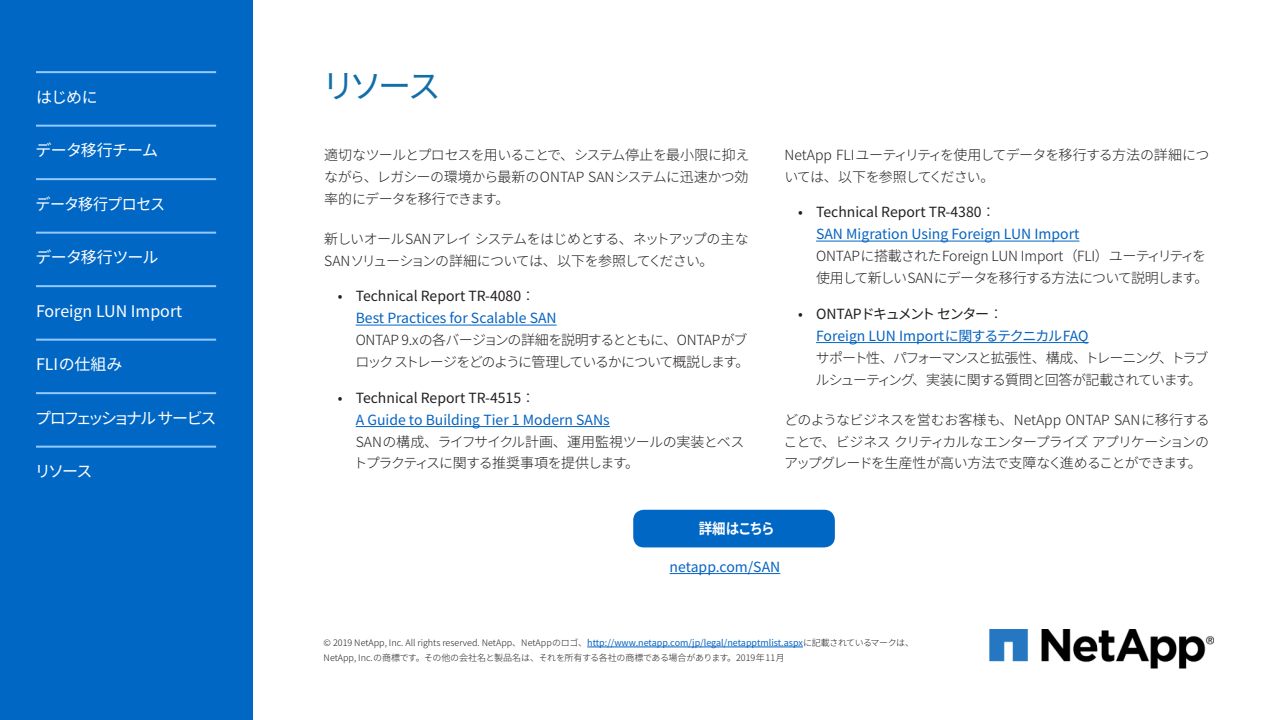
<style>
.page{position:relative;width:1281px;height:720px;background:#fff}
.page>*{position:absolute;margin:0;border:0;box-sizing:border-box;transform-origin:0 0}
.t1{font:33px "Noto Sans CJ Kjp";color:#126ea8}
.t2{font:16px "Noto Sans CJ Kjp";letter-spacing:-.04em;color:#fff}
.t3{font:16px "Noto Sans CJ Kjp";color:#fff}
.t4{font:16px "Noto Sans CJ Kjp";letter-spacing:-.155em;color:#fff}
.t5{font:16px "Noto Sans CJ Kjp";letter-spacing:-.04em;color:#fff;scale:.94 1}
.t6{font:700 15px "Noto Sans CJ Kjp";letter-spacing:-.085em;color:#fff;scale:.9 1}
.t7{font:300 14px/22px "Noto Sans CJ Kjp";letter-spacing:-.055em;color:#231f20}
.t8{font:14px/22px "Noto Sans CJ Kjp";color:#0563c1}
.t9{font:300 14px/22px "Noto Sans CJ Kjp";letter-spacing:-.035em;color:#231f20}
.t10{font:300 14px/22px "Noto Sans CJ Kjp";letter-spacing:-.075em;color:#231f20}
.t11{font:300 14px/22px "Noto Sans CJ Kjp";letter-spacing:-.085em;color:#231f20}
.t12{font:14px/22px "Noto Sans CJ Kjp";letter-spacing:-.03em;color:#0563c1}
.t13{font:300 9px/15px "Noto Sans CJ Kjp";color:#231f20}
.s1{color:#231f20}
.s2{font-weight:300;color:#231f20}
.s3{font-weight:400;color:#0563c1}
</style>
<div class="page">
<div style="left:0;top:0;width:252px;height:720px;background:#0067c5"></div>
<hr style="left:36px;top:71px;width:180px;height:2px;background:#92caff">
<hr style="left:36px;top:125px;width:180px;height:2px;background:#92caff">
<hr style="left:36px;top:178px;width:180px;height:2px;background:#92caff">
<hr style="left:36px;top:232px;width:180px;height:2px;background:#92caff">
<hr style="left:36px;top:285px;width:180px;height:2px;background:#92caff">
<hr style="left:36px;top:339px;width:180px;height:2px;background:#92caff">
<hr style="left:36px;top:392px;width:180px;height:2px;background:#92caff">
<hr style="left:36px;top:446px;width:180px;height:2px;background:#92caff">
<hr style="left:356px;top:325px;width:200px;height:1px;background:#0563c1">
<hr style="left:356px;top:426px;width:253px;height:1px;background:#0563c1">
<hr style="left:816px;top:241px;width:263px;height:1px;background:#0563c1">
<hr style="left:816px;top:342px;width:272px;height:1px;background:#0563c1">
<hr style="left:587px;top:647px;width:215px;height:1px;background:#0563c1">
<hr style="left:669px;top:573px;width:111px;height:1px;background:#0563c1">
<div style="left:633px;top:510px;width:201px;height:37px;background:#0067c5;border-radius:11px"></div>
<img style="left:984px;top:629px;width:230px;height:47px">
<p class="t2" style="left:36px;top:88px;width:63px">はじめに</p>
<p class="t2" style="left:36px;top:141px;width:124px">データ移行チーム</p>
<p class="t5" style="left:36px;top:195px;width:139px">データ移行プロセス</p>
<p class="t2" style="left:36px;top:248px;width:124px">データ移行ツール</p>
<p class="t3" style="left:36px;top:302px;width:148px">Foreign LUN Import</p>
<p class="t3" style="left:36px;top:355px;width:88px">FLIの仕組み</p>
<p class="t4" style="left:35px;top:409px;width:183px">プロフェッショナル サービス</p>
<p class="t2" style="left:35px;top:462px;width:59px">リソース</p>
<h1 class="t1" style="left:322px;top:68px;width:120px">リソース</h1>
<p class="t7" style="left:324px;top:144px;width:426px;text-align:justify">適切なツールとプロセスを用いることで、システム停止を最小限に抑えながら、レガシーの環境から最新のONTAP SANシステムに迅速かつ効率的にデータを移行できます。</p>
<p class="t7" style="left:324px;top:228px;width:426px">新しいオールSANアレイ システムをはじめとする、ネットアップの主な<br>SANソリューションの詳細については、以下を参照してください。</p>
<p class="t8" style="left:356px;top:285px;width:202px;text-indent:-18px"><span class="s1">• Technical Report TR-4080</span><span class="s2">：<br></span>Best Practices for Scalable SAN</p>
<p class="t10" style="left:355px;top:329px;width:395px">ONTAP 9.xの各バージョンの詳細を説明するとともに、ONTAPがブロック ストレージをどのように管理しているかについて概説します。</p>
<p class="t8" style="left:356px;top:387px;width:255px;text-indent:-18px"><span class="s1">• Technical Report TR-4515</span><span class="s2">：<br></span>A Guide to Building Tier 1 Modern SANs</p>
<p class="t7" style="left:353px;top:431px;width:392px">SANの構成、ライフサイクル計画、運用監視ツールの実装とベストプラクティスに関する推奨事項を提供します。</p>
<p class="t7" style="left:784px;top:144px;width:426px">NetApp FLIユーティリティを使用してデータを移行する方法の詳細については、以下を参照してください。</p>
<p class="t8" style="left:816px;top:201px;width:265px;text-indent:-18px"><span class="s1">• Technical Report TR-4380</span><span class="s2">：<br></span>SAN Migration Using Foreign LUN Import</p>
<p class="t9" style="left:816px;top:245px;width:394px">ONTAPに搭載されたForeign LUN Import（FLI）ユーティリティを使用して新しいSANにデータを移行する方法について説明します。</p>
<p class="t12" style="left:816px;top:303px;width:274px;text-indent:-18px"><span class="s1">• ONTAPドキュメント センター</span><span class="s2">：<br></span>Foreign LUN Importに関するテクニカルFAQ</p>
<p class="t11" style="left:815px;top:347px;width:394px">サポート性、パフォーマンスと拡張性、構成、トレーニング、トラブルシューティング、実装に関する質問と回答が記載されています。</p>
<p class="t7" style="left:783px;top:409px;width:427px;text-align:justify">どのようなビジネスを営むお客様も、NetApp ONTAP SANに移行することで、ビジネス クリティカルなエンタープライズ アプリケーションのアップグレードを生産性が高い方法で支障なく進めることができます。</p>
<p class="t6" style="left:698px;top:520px;width:86px">詳細はこちら</p>
<p class="t8" style="left:669px;top:556px;width:112px">netapp.com/SAN</p>
<p class="t13" style="left:323px;top:635px;width:592px">© 2019 NetApp, Inc. All rights reserved. NetApp、NetAppのロゴ、<span class="s3">http://www.netapp.com/jp/legal/netapptmlist.aspx</span>に記載されているマークは、<br>NetApp, Inc.の商標です。その他の会社名と製品名は、それを所有する各社の商標である場合があります。2019年11月</p>
</div>
